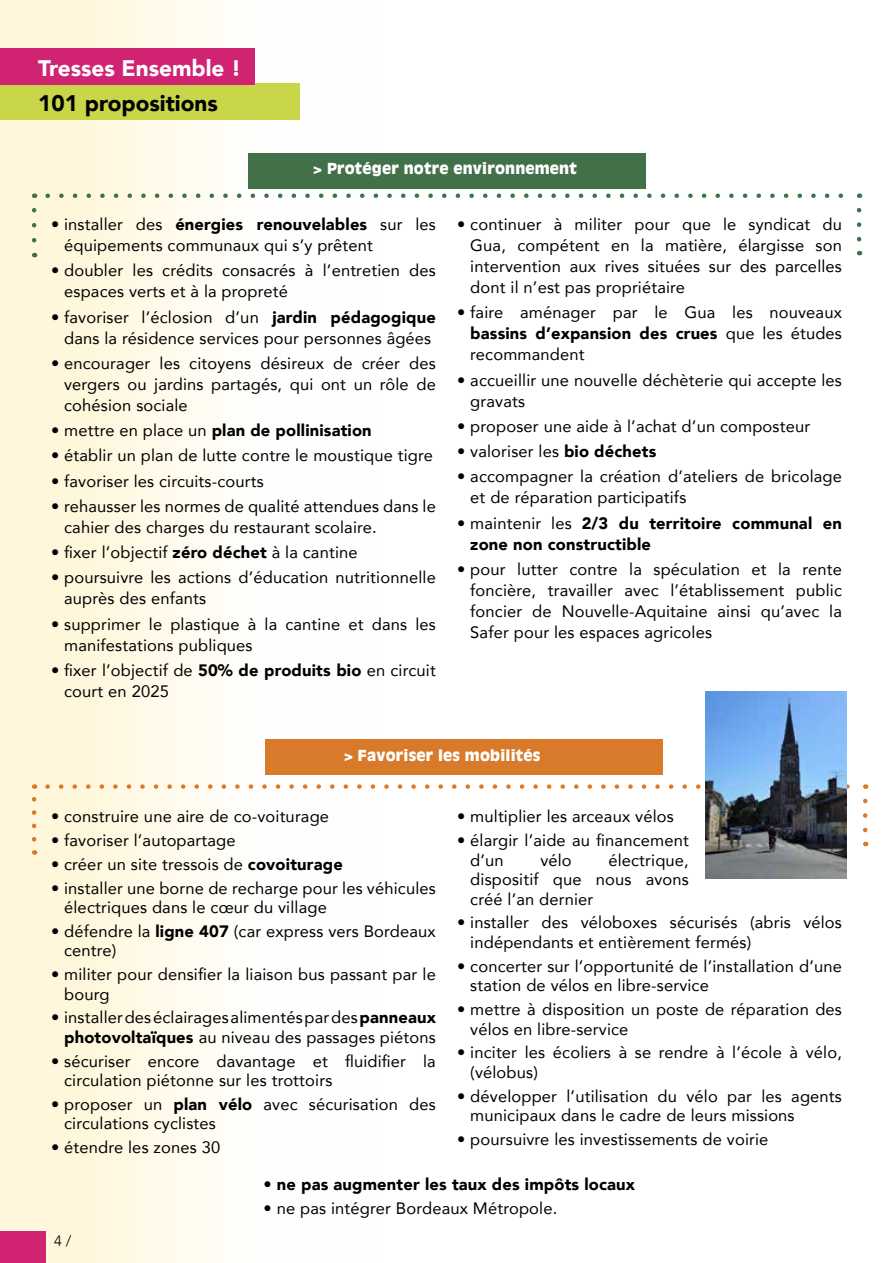
<style>
.page{position:relative;width:893px;height:1263px;background:#fff}
.page>*{position:absolute;margin:0;border:0;box-sizing:border-box;transform-origin:0 0}
.t1{font:900 22.5px "Avenir";color:#fff}
.t2{font:900 22.5px "Avenir";color:#000}
.t3{font:16.5px/21px "Avenir";letter-spacing:.01em;color:#000}
.t4{font:900 16.5px/21px "Avenir";letter-spacing:.01em;color:#000}
.t5{font:900 15px "Antique Olive";letter-spacing:.01em;color:#fff}
.t6{font:300 15px "Avenir";color:#000}
.s1{font-weight:900}
.s2{font-weight:400}
</style>
<div class="page">
<div style="left:0;top:0;width:379px;height:1263px;background:linear-gradient(to right,#fff6d6,#fff)"></div>
<div style="left:0;top:83px;width:300px;height:37px;background:#c9d649"></div>
<div style="left:0;top:48px;width:254px;height:37px;background:#d02372"></div>
<div style="left:0;top:1231px;width:46px;height:32px;background:#d02372"></div>
<svg style="left:48px;top:193px;width:795px;height:5px"></svg>
<svg style="left:32px;top:193px;width:4px;height:47px"></svg>
<svg style="left:857px;top:210px;width:4px;height:45px"></svg>
<div style="left:248px;top:153px;width:398px;height:35px;background:#427049"></div>
<svg style="left:48px;top:784px;width:802px;height:5px"></svg>
<svg style="left:32px;top:784px;width:4px;height:55px"></svg>
<svg style="left:863px;top:801px;width:4px;height:45px"></svg>
<div style="left:265px;top:740px;width:398px;height:35px;background:#d87a2a"></div>
<img style="left:706px;top:692px;width:140px;height:186px">
<h1 class="t1" style="left:38px;top:48px;width:204px">Tresses Ensemble !</h1>
<h1 class="t2" style="left:38px;top:84px;width:181px">101 propositions</h1>
<p class="t5" style="left:313px;top:160px;width:265px">&gt; Protéger notre environnement</p>
<p class="t3" style="left:64px;top:213px;width:373px;text-indent:-13px">• installer des <span class="s1">énergies renouvelables</span> sur les équipements communaux qui s’y prêtent</p>
<p class="t3" style="left:64px;top:260px;width:373px;text-indent:-13px">• doubler les crédits consacrés à l’entretien des espaces verts et à la propreté</p>
<p class="t3" style="left:51px;top:306px;width:386px;text-align:center">• favoriser l’éclosion d’un <span class="s1">jardin pédagogique </span>dans la résidence services pour personnes âgées</p>
<p class="t3" style="left:64px;top:352px;width:373px;text-align:justify;text-indent:-13px">• encourager les citoyens désireux de créer des vergers ou jardins partagés, qui ont un rôle de cohésion sociale</p>
<p class="t4" style="left:51px;top:419px;width:322px"><span class="s2">• mettre en place un</span> plan de pollinisation</p>
<p class="t3" style="left:51px;top:445px;width:384px">• établir un plan de lutte contre le moustique tigre</p>
<p class="t3" style="left:51px;top:470px;width:214px">• favoriser les circuits-courts</p>
<p class="t3" style="left:64px;top:495px;width:373px;text-indent:-13px">• rehausser les normes de qualité attendues dans le cahier des charges du restaurant scolaire.</p>
<p class="t3" style="left:51px;top:541px;width:308px">• fixer l’objectif <span class="s1">zéro déchet</span> à la cantine</p>
<p class="t3" style="left:64px;top:567px;width:373px;text-indent:-13px">• poursuivre les actions d’éducation nutritionnelle auprès des enfants</p>
<p class="t3" style="left:64px;top:613px;width:373px;text-indent:-13px">• supprimer le plastique à la cantine et dans les manifestations publiques</p>
<p class="t3" style="left:64px;top:659px;width:373px;text-indent:-13px">• fixer l’objectif de <span class="s1">50% de produits bio</span> en circuit court en 2025</p>
<p class="t3" style="left:470px;top:213px;width:373px;text-align:justify;text-indent:-13px">• continuer à militer pour que le syndicat du Gua, compétent en la matière, élargisse son intervention aux rives situées sur des parcelles dont il n’est pas propriétaire</p>
<p class="t3" style="left:470px;top:302px;width:373px;text-align:justify;text-indent:-13px">• faire aménager par le Gua les nouveaux <span class="s1">bassins d’expansion des crues</span> que les études recommandent</p>
<p class="t3" style="left:470px;top:369px;width:373px;text-indent:-13px">• accueillir une nouvelle déchèterie qui accepte les gravats</p>
<p class="t3" style="left:457px;top:415px;width:355px">• proposer une aide à l’achat d’un composteur</p>
<p class="t3" style="left:457px;top:440px;width:201px">• valoriser les <span class="s1">bio déchets</span></p>
<p class="t3" style="left:470px;top:466px;width:373px;text-indent:-13px">• accompagner la création d’ateliers de bricolage et de réparation participatifs</p>
<p class="t4" style="left:470px;top:512px;width:373px;text-indent:-13px"><span class="s2">• maintenir les</span> 2/3 du territoire communal en zone non constructible</p>
<p class="t3" style="left:470px;top:558px;width:373px;text-align:justify;text-indent:-13px">• pour lutter contre la spéculation et la rente foncière, travailler avec l’établissement public foncier de Nouvelle-Aquitaine ainsi qu’avec la Safer pour les espaces agricoles</p>
<p class="t5" style="left:344px;top:746px;width:198px">&gt; Favoriser les mobilités</p>
<p class="t3" style="left:51px;top:806px;width:280px">• construire une aire de co-voiturage</p>
<p class="t3" style="left:51px;top:829px;width:186px">• favoriser l’autopartage</p>
<p class="t3" style="left:51px;top:853px;width:293px">• créer un site tressois de <span class="s1">covoiturage</span></p>
<p class="t3" style="left:64px;top:878px;width:373px;line-height:19.5px;text-indent:-13px">• installer une borne de recharge pour les véhicules électriques dans le cœur du village</p>
<p class="t3" style="left:64px;top:921px;width:373px;line-height:19.5px;text-indent:-13px">• défendre la <span class="s1">ligne 407</span> (car express vers Bordeaux centre)</p>
<p class="t3" style="left:64px;top:964px;width:373px;line-height:19.5px;text-indent:-13px">• militer pour densifier la liaison bus passant par le bourg</p>
<p class="t3" style="left:51px;top:1007px;width:386px;line-height:19.5px;text-align:right">• installer des éclairages alimentés par des <span class="s1">panneaux photovoltaïques</span> au niveau des passages piétons</p>
<p class="t3" style="left:64px;top:1051px;width:373px;line-height:19.5px;text-indent:-13px">• sécuriser encore davantage et fluidifier la circulation piétonne sur les trottoirs</p>
<p class="t3" style="left:64px;top:1094px;width:373px;line-height:19.5px;text-indent:-13px">• proposer un <span class="s1">plan vélo</span> avec sécurisation des circulations cyclistes</p>
<p class="t3" style="left:51px;top:1136px;width:171px">• étendre les zones 30</p>
<p class="t3" style="left:457px;top:806px;width:218px">• multiplier les arceaux vélos</p>
<p class="t3" style="left:470px;top:830px;width:220px;line-height:19.5px;text-indent:-13px">• élargir l’aide au financement d’un</p>
<p class="t3" style="left:470px;top:850px;width:220px;line-height:19.5px;text-align:justify;text-indent:138px">électrique, dispositif que nous avons créé l’an dernier</p>
<p class="t3" style="left:470px;top:912px;width:373px;line-height:19.5px;text-indent:-13px">• installer des véloboxes sécurisés (abris vélos indépendants et entièrement fermés)</p>
<p class="t3" style="left:470px;top:956px;width:373px;line-height:19.5px;text-indent:-13px">• concerter sur l’opportunité de l’installation d’une station de vélos en libre-service</p>
<p class="t3" style="left:470px;top:999px;width:373px;line-height:19.5px;text-indent:-13px">• mettre à disposition un poste de réparation des vélos en libre-service</p>
<p class="t3" style="left:470px;top:1042px;width:373px;line-height:19.5px;text-indent:-13px">• inciter les écoliers à se rendre à l’école à vélo, (vélobus)</p>
<p class="t3" style="left:470px;top:1085px;width:373px;line-height:19.5px;text-indent:-13px">• développer l’utilisation du vélo par les agents municipaux dans le cadre de leurs missions</p>
<p class="t3" style="left:457px;top:1128px;width:313px">• poursuivre les investissements de voirie</p>
<p class="t4" style="left:264px;top:1174px;width:373px"><span class="s2">•</span> ne pas augmenter les taux des impôts locaux</p>
<p class="t3" style="left:264px;top:1197px;width:295px">• ne pas intégrer Bordeaux Métropole.</p>
<p class="t3" style="left:540px;top:849px;width:33px">vélo</p>
<p class="t6" style="left:54px;top:1232px;width:19px">4 /</p>
</div>
